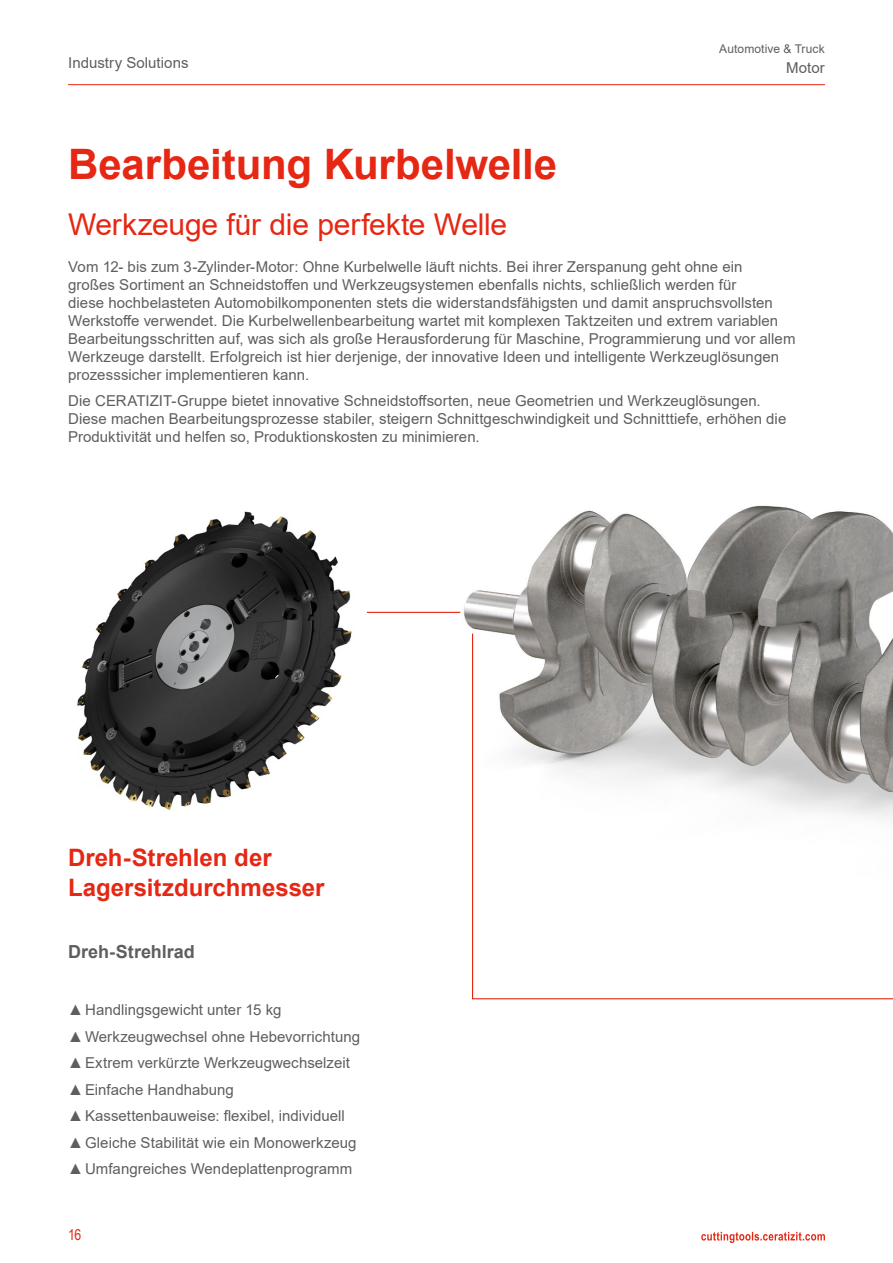
<style>
.page{position:relative;width:893px;height:1263px;background:#fff}
.page>*{position:absolute;margin:0;border:0;box-sizing:border-box;transform-origin:0 0}
.t1{font:700 42px "Arial";letter-spacing:-.005em;color:#e52713}
.t2{font:30px "Arial";letter-spacing:-.01em;color:#e52713}
.t3{font:700 24px/30px "Arial";color:#e52713}
.t4{font:700 18px "Arial";color:#5f5e5e}
.t5{font:15px/18px "Arial";letter-spacing:.005em;color:#5f5e5e}
.t6{font:15px "Arial Narrow";color:#e52713}
.t7{font:12px "Arial";letter-spacing:.01em;color:#5f5e5e}
</style>
<div class="page">
<svg style="left:701px;top:1232px;width:124px;height:11px"></svg>
<hr style="left:68px;top:84px;width:757px;height:1px;background:#e52713">
<img style="left:367px;top:505px;width:526px;height:127px">
<svg style="left:472px;top:632px;width:421px;height:368px"></svg>
<hr style="left:360px;top:612px;width:100px;height:1px;background:#e52713">
<img style="left:77px;top:511px;width:289px;height:299px">
<p class="t7" style="left:719px;top:41px;width:107px">Automotive &amp; Truck</p>
<p class="t5" style="left:68px;top:54px;width:122px">Industry Solutions</p>
<p class="t5" style="left:786px;top:58px;width:40px">Motor</p>
<h1 class="t1" style="left:68px;top:135px;width:491px">Bearbeitung Kurbelwelle</h1>
<h2 class="t2" style="left:68px;top:204px;width:441px">Werkzeuge für die perfekte Welle</h2>
<p class="t5" style="left:68px;top:257px;width:729px">Vom 12- bis zum 3-Zylinder-Motor: Ohne Kurbelwelle läuft nichts. Bei ihrer Zerspanung geht ohne ein<br>großes Sortiment an Schneidstoffen und Werkzeugsystemen ebenfalls nichts, schließlich werden für<br>diese hochbelasteten Automobilkomponenten stets die widerstandsfähigsten und damit anspruchsvollsten Werkstoffe verwendet. Die Kurbelwellenbearbeitung wartet mit komplexen Taktzeiten und extrem variablen Bearbeitungsschritten auf, was sich als große Herausforderung für Maschine, Programmierung und vor allem Werkzeuge darstellt. Erfolgreich ist hier derjenige, der innovative Ideen und intelligente Werkzeuglösungen prozesssicher implementieren kann.</p>
<p class="t5" style="left:68px;top:392px;width:720px">Die CERATIZIT-Gruppe bietet innovative Schneidstoffsorten, neue Geometrien und Werkzeuglösungen.<br>Diese machen Bearbeitungsprozesse stabiler, steigern Schnittgeschwindigkeit und Schnitttiefe, erhöhen die<br>Produktivität und helfen so, Produktionskosten zu minimieren.</p>
<h3 class="t3" style="left:68px;top:843px;width:258px">Dreh-Strehlen der<br>Lagersitzdurchmesser</h3>
<p class="t4" style="left:68px;top:939px;width:128px">Dreh-Strehlrad</p>
<p class="t5" style="left:68px;top:1001px;width:215px">▲Handlingsgewicht unter 15 kg</p>
<p class="t5" style="left:68px;top:1027px;width:294px">▲Werkzeugwechsel ohne Hebevorrichtung</p>
<p class="t5" style="left:68px;top:1054px;width:283px">▲Extrem verkürzte Werkzeugwechselzeit</p>
<p class="t5" style="left:68px;top:1080px;width:167px">▲Einfache Handhabung</p>
<p class="t5" style="left:68px;top:1107px;width:278px">▲Kassettenbauweise: flexibel, individuell</p>
<p class="t5" style="left:68px;top:1133px;width:290px">▲Gleiche Stabilität wie ein Monowerkzeug</p>
<p class="t5" style="left:68px;top:1160px;width:286px">▲Umfangreiches Wendeplattenprogramm</p>
<p class="t6" style="left:68px;top:1224px;width:15px">16</p>
</div>
